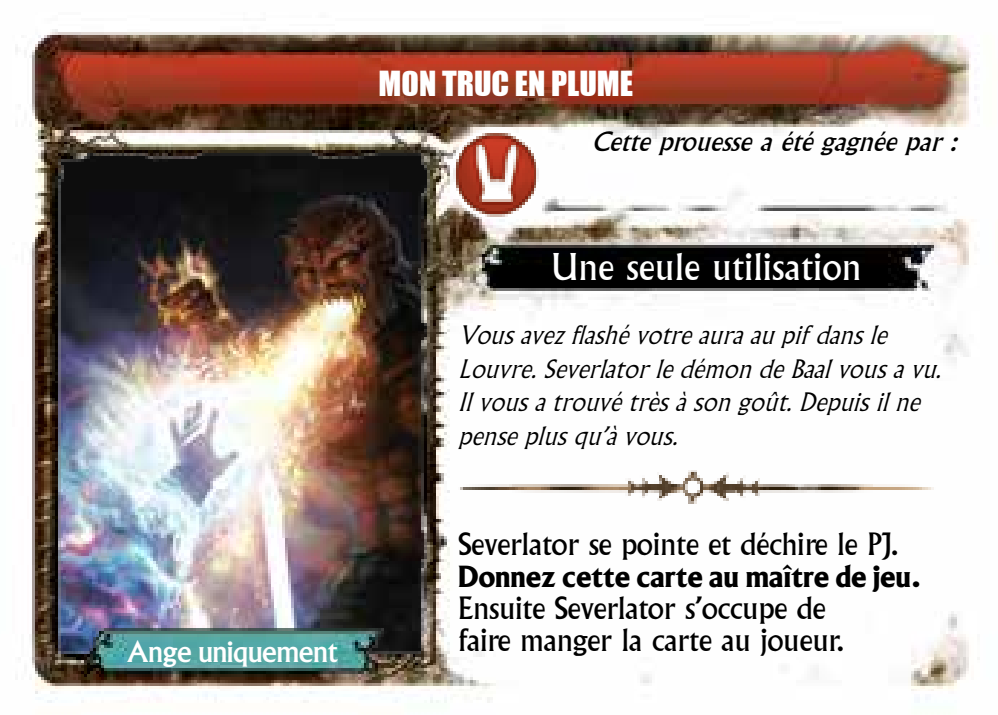
<style>
.page{position:relative;width:998px;height:715px;background:#fff}
.page>*{position:absolute;margin:0;border:0;box-sizing:border-box;transform-origin:0 0}
.t1{font:36px "Albertus";color:#fff}
.t2{font:32px "Albertus Bld";color:#000}
.t3{font:32px "Impact";color:#fff}
.t4{font:32px "Albertus Mdm";color:#fff}
.t5{font:30px/32px "Albertus";letter-spacing:-.015em;color:#000}
.t6{font:italic 28px/33.6px "Albertus M Lgt";color:#000}
.t7{font:italic 26px "Albertus";color:#000}
</style>
<div class="page">
<img style="left:15px;top:29px;width:962px;height:674px">
<img style="left:451px;top:463px;width:492px;height:41px">
<p class="t4" style="left:127px;top:629px;width:213px">Ange uniquement</p>
<p class="t3" style="left:379px;top:61px;width:256px">MON TRUC EN PLUME</p>
<p class="t7" style="left:592px;top:127px;width:374px">Cetteprouesseaétégagnéepar :</p>
<p class="t1" style="left:551px;top:245px;width:312px">Une seule utilisation</p>
<p class="t6" style="left:458px;top:320px;width:495px">Vousavezflashévotreauraaupifdansle Louvre.SeverlatorledémondeBaalvousavu.<br>Ilvousatrouvétrèsàsongoût.Depuisilne penseplusqu’àvous.</p>
<p class="t5" style="left:458px;top:528px;width:442px">Severlator se pointe et déchire le PJ.</p>
<p class="t2" style="left:458px;top:555px;width:465px">Donnez cette carte au maître de jeu.</p>
<p class="t5" style="left:458px;top:592px;width:387px">Ensuite Severlator s’occupe de faire manger la carte au joueur.</p>
</div>
